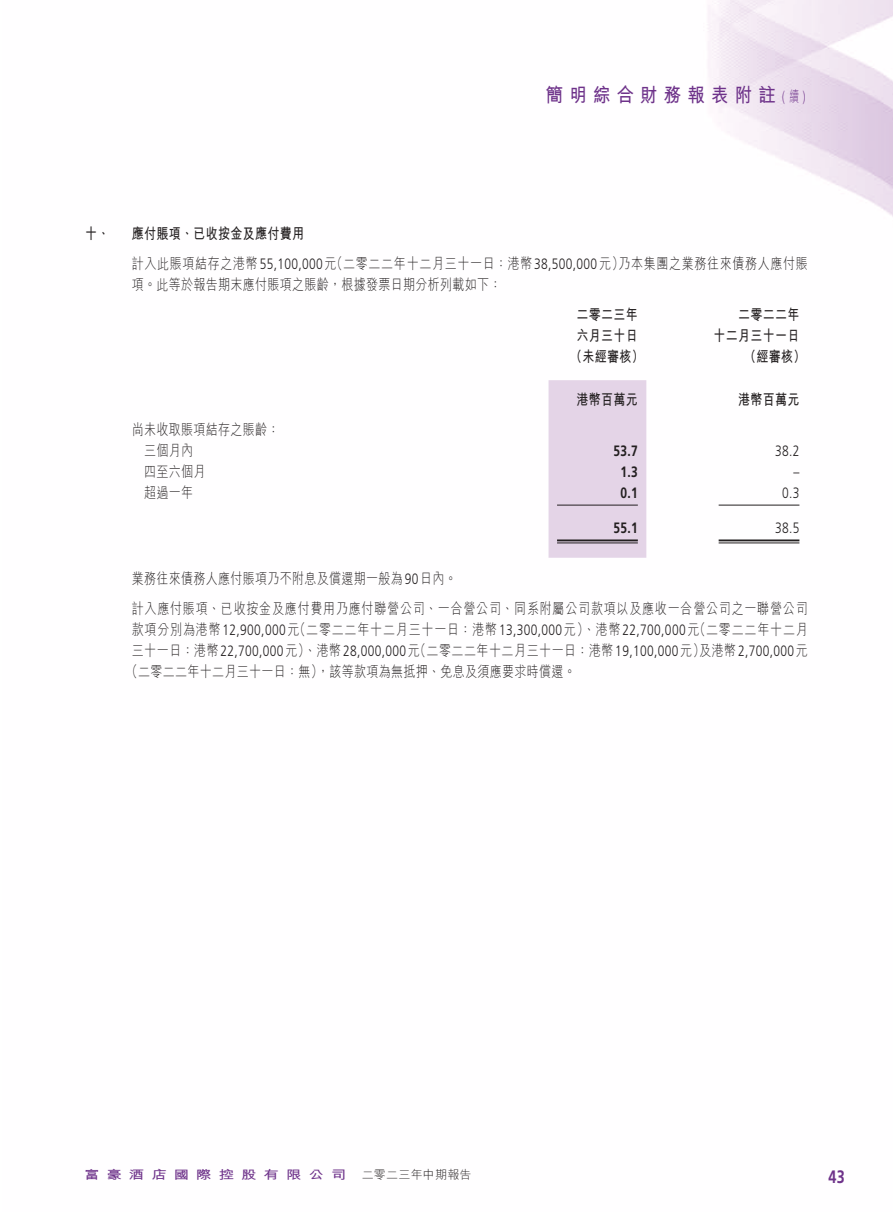
<style>
.page{position:relative;width:893px;height:1212px;background:#fff}
.page>*{position:absolute;margin:0;border:0;box-sizing:border-box;transform-origin:0 0}
.t1{font:700 19.5px "M Hei HK";letter-spacing:.36em;color:#6e328a;scale:.89 1}
.t2{font:700 18px "Frutiger LT Std";color:#6e328a;scale:.8 1}
._1__內文{font:300 15px/21px "M Hei HK";letter-spacing:.055em;color:#231f20;scale:.8 1}
._1__內文-2{font:300 15px "Frutiger LT Std";letter-spacing:.03em;color:#231f20;scale:.8 1}
._1__內文-3{font:300 15px "M Hei HK";letter-spacing:.03em;color:#231f20;scale:.8 1}
._1__內文-4{font:700 15px "M Hei HK";letter-spacing:.03em;color:#231f20;scale:.8 1}
._1__內文-5{font:700 15px "Frutiger LT Std";color:#231f20;scale:.8 1}
.t3{font:700 12px "M Hei HK";letter-spacing:.45em;color:#6e328a;scale:1.29 1}
.t4{font:300 12px "M Hei HK";letter-spacing:.02em;color:#231f20}
.s1{font-family:"Frutiger LT Std";font-weight:300;font-size:15px}
.s2{font-weight:300;font-size:15px}
.s3{font-family:"Frutiger LT Std"}
.s4{font-family:"M Hei HK"}
</style>
<div class="page">
<div style="left:549px;top:380px;width:97px;height:178px;background:#e4d4e7"></div>
<hr style="left:557px;top:505px;width:81px;height:1px;background:#231f20">
<hr style="left:719px;top:505px;width:80px;height:1px;background:#231f20">
<hr style="left:557px;top:539px;width:81px;height:2px;background:#231f20">
<hr style="left:557px;top:543px;width:81px;height:1px;background:#231f20">
<hr style="left:719px;top:539px;width:80px;height:2px;background:#231f20">
<hr style="left:719px;top:543px;width:80px;height:1px;background:#231f20">
<h1 class="t1" style="left:546px;top:81px;width:293px">簡明綜合財務報表附註 <span class="s1">(</span> <span class="s2">續</span><span class="s1">)</span></h1>
<p class="_1__內文-4" style="left:85px;top:222px;width:32px">十、</p>
<p class="_1__內文-4" style="left:132px;top:222px;width:217px">應付賬項、已收按金及應付費用</p>
<p class="_1__內文" style="left:132px;top:253px;width:847px">計入此賬項結存之港幣<span class="s3">55,100,000</span>元（二零二二年十二月三十一日：港幣<span class="s3">38,500,000</span>元）乃本集團之業務往來債務人應付賬項。此等於報告期末應付賬項之賬齡，根據發票日期分析列載如下：</p>
<p class="_1__內文-4" style="left:576px;top:303px;width:78px">二零二三年</p>
<p class="_1__內文-4" style="left:576px;top:324px;width:78px">六月三十日</p>
<p class="_1__內文-4" style="left:738px;top:303px;width:78px">二零二二年</p>
<p class="_1__內文-4" style="left:713px;top:324px;width:109px">十二月三十一日</p>
<p class="_1__內文-4" style="left:570px;top:345px;width:94px">（未經審核）</p>
<p class="_1__內文-4" style="left:744px;top:345px;width:78px">（經審核）</p>
<p class="_1__內文-4" style="left:576px;top:389px;width:78px">港幣百萬元</p>
<p class="_1__內文-4" style="left:738px;top:389px;width:78px">港幣百萬元</p>
<p class="_1__內文-3" style="left:132px;top:422px;width:186px">尚未收取賬項結存之賬齡：</p>
<p class="_1__內文" style="left:144px;top:440px;width:63px">三個月內</p>
<p class="_1__內文-5" style="left:613px;top:442px;width:32px">53.7</p>
<p class="_1__內文-2" style="left:775px;top:443px;width:32px">38.2</p>
<p class="_1__內文" style="left:144px;top:461px;width:78px">四至六個月</p>
<p class="_1__內文-5" style="left:620px;top:463px;width:23px">1.3</p>
<p class="_1__內文-2" style="left:793px;top:464px;width:9px">–</p>
<p class="_1__內文" style="left:144px;top:482px;width:63px">超過一年</p>
<p class="_1__內文-5" style="left:620px;top:484px;width:23px">0.1</p>
<p class="_1__內文-2" style="left:782px;top:485px;width:23px">0.3</p>
<p class="_1__內文-5" style="left:613px;top:519px;width:32px">55.1</p>
<p class="_1__內文-2" style="left:775px;top:519px;width:32px">38.5</p>
<p class="_1__內文-3" style="left:132px;top:571px;width:408px">業務往來債務人應付賬項乃不附息及償還期一般為<span class="s3">90</span>日內。</p>
<p class="_1__內文" style="left:132px;top:598px;width:846px">計入應付賬項、已收按金及應付費用乃應付聯營公司、一合營公司、同系附屬公司款項以及應收一合營公司之一聯營公司</p>
<p class="_1__內文" style="left:132px;top:619px;width:847px">款項分別為港幣<span class="s3">12,900,000</span>元（二零二二年十二月三十一日：港幣<span class="s3">13,300,000</span>元）、港幣<span class="s3">22,700,000</span>元（二零二二年十二月</p>
<p class="_1__內文-2" style="left:132px;top:642px;width:847px"><span class="s4">三十一日：港幣</span>22,700,000<span class="s4">元）、港幣</span>28,000,000<span class="s4">元（二零二二年十二月三十一日：港幣</span>19,100,000<span class="s4">元）及港幣</span>2,700,000<span class="s4">元</span></p>
<p class="_1__內文-3" style="left:126px;top:664px;width:564px">（二零二二年十二月三十一日：無），該等款項為無抵押、免息及須應要求時償還。</p>
<p class="t3" style="left:84px;top:1166px;width:205px">富豪酒店國際控股有限公司</p>
<p class="t4" style="left:362px;top:1168px;width:111px">二零二三年中期報告</p>
<p class="t2" style="left:828px;top:1165px;width:22px">43</p>
</div>
